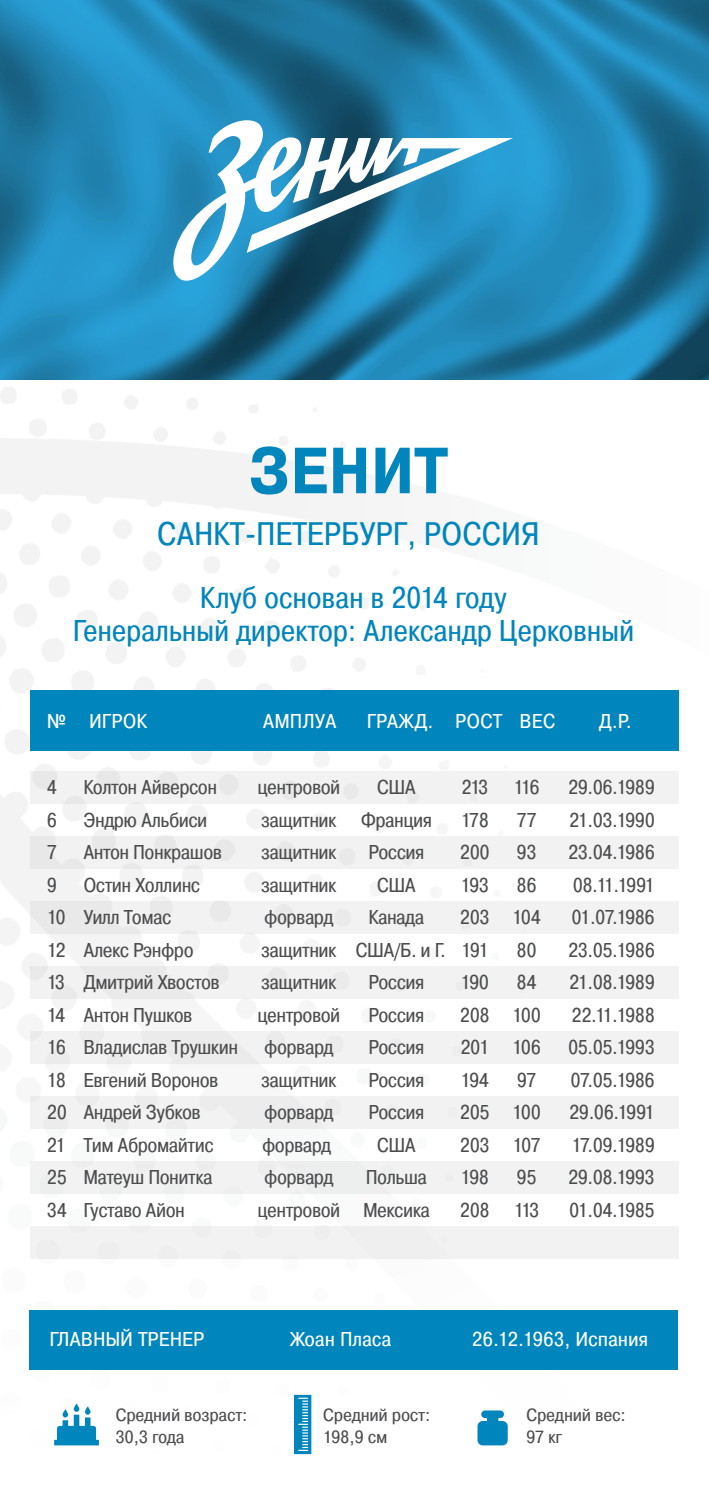
<style>
.page{position:relative;width:709px;height:1489px;background:#fff}
.page>*{position:absolute;margin:0;border:0;box-sizing:border-box;transform-origin:0 0}
.t1{font:700 65px "Pragmatica Cond";letter-spacing:-.01em;color:#0085bc;scale:1.05 1}
.t2{font:32.5px "Pragmatica Cond";letter-spacing:-.01em;color:#0085bc;scale:1.05 1}
.t3{font:30px/32.5px "Pragmatica Cond";letter-spacing:-.01em;color:#0085bc;text-align:center;scale:1.05 1}
.t4{font:20px "Pragmatica Cond";letter-spacing:-.025em;color:#4c4d4f;scale:1.05 1}
.t5{font:20px "Pragmatica Cond";letter-spacing:-.005em;color:#fff;scale:1.1 1}
.t6{font:17.5px/21.8px "Pragmatica Cond";letter-spacing:-.015em;color:#4c4d4f;scale:1.1 1}
</style>
<div class="page">
<img style="left:0;top:387px;width:679px;height:1068px">
<div style="left:30px;top:690px;width:648px;height:61px;background:#0085bc"></div>
<div style="left:29px;top:1309px;width:648px;height:60px;background:#0085bc"></div>
<svg style="left:1px;top:0;width:708px;height:380px;background:#2080ad"></svg>
<hr style="left:0;top:0;width:1px;height:380px;background:#023e88">
<div style="left:30px;top:771px;width:648px;height:32px;background:#f2f2f2"></div>
<div style="left:30px;top:836px;width:648px;height:32px;background:#f2f2f2"></div>
<div style="left:30px;top:901px;width:648px;height:32px;background:#f2f2f2"></div>
<div style="left:30px;top:966px;width:648px;height:32px;background:#f2f2f2"></div>
<div style="left:30px;top:1031px;width:648px;height:32px;background:#f2f2f2"></div>
<div style="left:30px;top:1096px;width:648px;height:32px;background:#f2f2f2"></div>
<div style="left:30px;top:1161px;width:648px;height:32px;background:#f2f2f2"></div>
<div style="left:30px;top:1225px;width:648px;height:33px;background:#f2f2f2"></div>
<svg style="left:54px;top:1403px;width:45px;height:42px"></svg>
<svg style="left:477px;top:1410px;width:31px;height:35px"></svg>
<svg style="left:294px;top:1394px;width:17px;height:59px"></svg>
<svg style="left:173px;top:120px;width:340px;height:161px"></svg>
<h1 class="t1" style="left:248px;top:431px;width:192px">ЗЕНИТ</h1>
<h2 class="t2" style="left:157px;top:513px;width:366px">САНКТ-ПЕТЕРБУРГ, РОССИЯ</h2>
<h3 class="t3" style="left:73px;top:581px;width:536px">Клуб основан в 2014 году<br>Генеральный директор: Александр Церковный</h3>
<p class="t5" style="left:47px;top:708px;width:93px">№ ИГРОК</p>
<p class="t5" style="left:263px;top:708px;width:69px">АМПЛУА</p>
<p class="t5" style="left:367px;top:708px;width:173px">ГРАЖД. РОСТ ВЕС</p>
<p class="t5" style="left:599px;top:708px;width:31px">Д.Р.</p>
<p class="t4" style="left:47px;top:774px;width:11px">4</p>
<p class="t4" style="left:83px;top:774px;width:129px">Колтон Айверсон</p>
<p class="t4" style="left:257px;top:774px;width:81px">центровой</p>
<p class="t4" style="left:377px;top:774px;width:39px">США</p>
<p class="t4" style="left:461px;top:774px;width:27px">213</p>
<p class="t4" style="left:513px;top:774px;width:27px">116</p>
<p class="t4" style="left:568px;top:774px;width:84px">29.06.1989</p>
<p class="t4" style="left:47px;top:807px;width:11px">6</p>
<p class="t4" style="left:83px;top:807px;width:120px">Эндрю Альбиси</p>
<p class="t4" style="left:261px;top:807px;width:164px">защитник Франция</p>
<p class="t4" style="left:461px;top:807px;width:28px">178</p>
<p class="t4" style="left:516px;top:807px;width:21px">77</p>
<p class="t4" style="left:569px;top:807px;width:83px">21.03.1990</p>
<p class="t4" style="left:47px;top:839px;width:11px">7</p>
<p class="t4" style="left:83px;top:839px;width:134px">Антон Понкрашов</p>
<p class="t4" style="left:261px;top:839px;width:73px">защитник</p>
<p class="t4" style="left:368px;top:839px;width:55px">Россия</p>
<p class="t4" style="left:460px;top:839px;width:30px">200</p>
<p class="t4" style="left:516px;top:839px;width:21px">93</p>
<p class="t4" style="left:568px;top:839px;width:84px">23.04.1986</p>
<p class="t4" style="left:47px;top:872px;width:11px">9</p>
<p class="t4" style="left:83px;top:872px;width:113px">Остин Холлинс</p>
<p class="t4" style="left:261px;top:872px;width:73px">защитник</p>
<p class="t4" style="left:377px;top:872px;width:39px">США</p>
<p class="t4" style="left:460px;top:872px;width:29px">193</p>
<p class="t4" style="left:516px;top:872px;width:21px">86</p>
<p class="t4" style="left:572px;top:872px;width:80px">08.11.1991</p>
<p class="t4" style="left:47px;top:904px;width:120px">10 Уилл Томас</p>
<p class="t4" style="left:264px;top:904px;width:68px">форвард</p>
<p class="t4" style="left:368px;top:904px;width:55px">Канада</p>
<p class="t4" style="left:460px;top:904px;width:79px">203 104</p>
<p class="t4" style="left:571px;top:904px;width:81px">01.07.1986</p>
<p class="t4" style="left:47px;top:937px;width:141px">12 Алекс Рэнфро</p>
<p class="t4" style="left:261px;top:937px;width:218px">защитник США/Б. и Г. 191</p>
<p class="t4" style="left:516px;top:937px;width:21px">80</p>
<p class="t4" style="left:568px;top:937px;width:84px">23.05.1986</p>
<p class="t4" style="left:47px;top:969px;width:166px">13 Дмитрий Хвостов</p>
<p class="t4" style="left:261px;top:969px;width:73px">защитник</p>
<p class="t4" style="left:368px;top:969px;width:55px">Россия</p>
<p class="t4" style="left:460px;top:969px;width:29px">190</p>
<p class="t4" style="left:516px;top:969px;width:21px">84</p>
<p class="t4" style="left:569px;top:969px;width:83px">21.08.1989</p>
<p class="t4" style="left:47px;top:1002px;width:140px">14 Антон Пушков</p>
<p class="t4" style="left:257px;top:1002px;width:81px">центровой</p>
<p class="t4" style="left:368px;top:1002px;width:55px">Россия</p>
<p class="t4" style="left:460px;top:1002px;width:79px">208 100</p>
<p class="t4" style="left:571px;top:1002px;width:81px">22.11.1988</p>
<p class="t4" style="left:47px;top:1034px;width:184px">16 Владислав Трушкин</p>
<p class="t4" style="left:264px;top:1034px;width:68px">форвард</p>
<p class="t4" style="left:368px;top:1034px;width:55px">Россия</p>
<p class="t4" style="left:460px;top:1034px;width:78px">201 106</p>
<p class="t4" style="left:568px;top:1034px;width:84px">05.05.1993</p>
<p class="t4" style="left:47px;top:1067px;width:165px">18 Евгений Воронов</p>
<p class="t4" style="left:261px;top:1067px;width:73px">защитник</p>
<p class="t4" style="left:368px;top:1067px;width:55px">Россия</p>
<p class="t4" style="left:460px;top:1067px;width:29px">194</p>
<p class="t4" style="left:517px;top:1067px;width:20px">97</p>
<p class="t4" style="left:570px;top:1067px;width:82px">07.05.1986</p>
<p class="t4" style="left:47px;top:1099px;width:148px">20 Андрей Зубков</p>
<p class="t4" style="left:264px;top:1099px;width:68px">форвард</p>
<p class="t4" style="left:368px;top:1099px;width:55px">Россия</p>
<p class="t4" style="left:460px;top:1099px;width:79px">205 100</p>
<p class="t4" style="left:569px;top:1099px;width:83px">29.06.1991</p>
<p class="t4" style="left:47px;top:1132px;width:160px">21 Тим Абромайтис</p>
<p class="t4" style="left:262px;top:1132px;width:68px">форвард</p>
<p class="t4" style="left:377px;top:1132px;width:39px">США</p>
<p class="t4" style="left:460px;top:1132px;width:78px">203 107</p>
<p class="t4" style="left:571px;top:1132px;width:81px">17.09.1989</p>
<p class="t4" style="left:47px;top:1164px;width:159px">25 Матеуш Понитка</p>
<p class="t4" style="left:264px;top:1164px;width:68px">форвард</p>
<p class="t4" style="left:366px;top:1164px;width:60px">Польша</p>
<p class="t4" style="left:460px;top:1164px;width:29px">198</p>
<p class="t4" style="left:516px;top:1164px;width:21px">95</p>
<p class="t4" style="left:568px;top:1164px;width:84px">29.08.1993</p>
<p class="t4" style="left:47px;top:1197px;width:133px">34 Густаво Айон</p>
<p class="t4" style="left:257px;top:1197px;width:166px">центровой Мексика</p>
<p class="t4" style="left:460px;top:1197px;width:77px">208 113</p>
<p class="t4" style="left:569px;top:1197px;width:83px">01.04.1985</p>
<p class="t5" style="left:49px;top:1326px;width:143px">ГЛАВНЫЙ ТРЕНЕР</p>
<p class="t5" style="left:290px;top:1326px;width:94px">Жоан Пласа</p>
<p class="t5" style="left:472px;top:1326px;width:162px">26.12.1963, Испания</p>
<p class="t6" style="left:115px;top:1404px;width:122px">Средний возраст:<br>30,3 года</p>
<p class="t6" style="left:323px;top:1404px;width:99px">Средний рост:<br>198,9 см</p>
<p class="t6" style="left:526px;top:1404px;width:92px">Средний вес:<br>97 кг</p>
</div>
